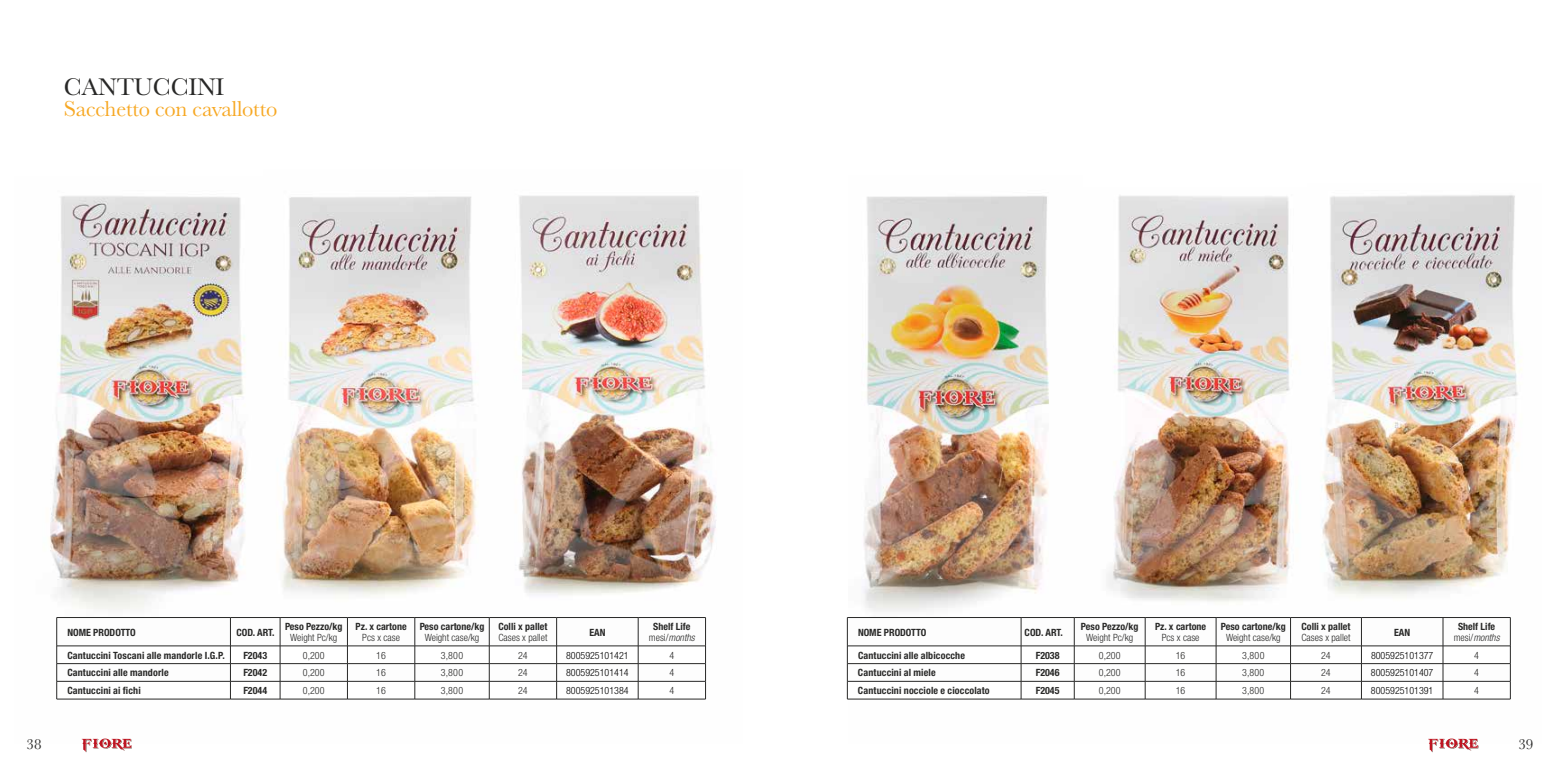
<style>
.page{position:relative;width:1560px;height:780px;background:#fff}
.page>*{position:absolute;margin:0;border:0;box-sizing:border-box;transform-origin:0 0}
.t1{font:25px "Baskerville";letter-spacing:-.01em;color:#282827}
.t2{font:22.5px "Baskerville";letter-spacing:-.01em;color:#f7a823}
.t3{font:15px "Baskerville";color:#282827}
.t4{font:700 condensed 10px/11.2px "Helvetica Neue";color:#282827;text-align:center}
.t5{font:300 condensed 10px "Helvetica Neue";color:#282827}
.t6{font:300 condensed 10px "Helvetica Neue";color:#000}
.s1{font-weight:300}
.s2{font-weight:300;font-style:italic}
</style>
<div class="page">
<img style="left:509px;top:195px;width:208px;height:505px">
<img style="left:268px;top:196px;width:241px;height:504px">
<img style="left:848px;top:196px;width:222px;height:504px">
<img style="left:1307px;top:195px;width:215px;height:505px">
<img style="left:49px;top:196px;width:219px;height:504px">
<img style="left:1070px;top:195px;width:237px;height:505px">
<svg style="left:56px;top:617px;width:650px;height:82px"></svg>
<hr style="left:57px;top:698px;width:173px;height:1px;background:#282827">
<hr style="left:230px;top:698px;width:50px;height:1px;background:#282827">
<hr style="left:280px;top:698px;width:67px;height:1px;background:#282827">
<hr style="left:347px;top:698px;width:68px;height:1px;background:#282827">
<hr style="left:415px;top:698px;width:74px;height:1px;background:#282827">
<hr style="left:489px;top:698px;width:67px;height:1px;background:#282827">
<hr style="left:556px;top:698px;width:82px;height:1px;background:#282827">
<hr style="left:638px;top:698px;width:67px;height:1px;background:#282827">
<svg style="left:847px;top:617px;width:663px;height:82px"></svg>
<hr style="left:847px;top:698px;width:173px;height:1px;background:#282827">
<hr style="left:1020px;top:698px;width:54px;height:1px;background:#282827">
<hr style="left:1074px;top:698px;width:70px;height:1px;background:#282827">
<hr style="left:1144px;top:698px;width:71px;height:1px;background:#282827">
<hr style="left:1215px;top:698px;width:75px;height:1px;background:#282827">
<hr style="left:1290px;top:698px;width:71px;height:1px;background:#282827">
<hr style="left:1361px;top:698px;width:81px;height:1px;background:#282827">
<hr style="left:1442px;top:698px;width:67px;height:1px;background:#282827">
<svg style="left:81px;top:738px;width:51px;height:14px"></svg>
<svg style="left:1428px;top:738px;width:50px;height:14px"></svg>
<h1 class="t1" style="left:64px;top:71px;width:162px">CANTUCCINI</h1>
<h2 class="t2" style="left:64px;top:95px;width:215px">Sacchetto con cavallotto</h2>
<p class="t4" style="left:67px;top:626px;width:70px">NOME PRODOTTO</p>
<p class="t4" style="left:236px;top:626px;width:40px">COD. ART.</p>
<p class="t4" style="left:285px;top:620px;width:59px">Peso Pezzo/kg</p>
<p class="t5" style="left:290px;top:632px;width:48px">Weight Pc/kg</p>
<p class="t4" style="left:355px;top:620px;width:53px">Pz. x cartone</p>
<p class="t5" style="left:362px;top:632px;width:39px">Pcs x case</p>
<p class="t4" style="left:419px;top:620px;width:66px">Peso cartone/kg</p>
<p class="t5" style="left:424px;top:632px;width:56px">Weight case/kg</p>
<p class="t4" style="left:498px;top:620px;width:50px">Colli x pallet</p>
<p class="t5" style="left:498px;top:632px;width:51px">Cases x pallet</p>
<p class="t4" style="left:589px;top:626px;width:18px">EAN</p>
<p class="t4" style="left:648px;top:620px;width:47px">Shelf Life <span class="s1">mesi/</span><span class="s2">months</span></p>
<p class="t4" style="left:857px;top:626px;width:70px">NOME PRODOTTO</p>
<p class="t4" style="left:1024px;top:626px;width:40px">COD. ART.</p>
<p class="t4" style="left:1080px;top:620px;width:59px">Peso Pezzo/kg</p>
<p class="t5" style="left:1086px;top:632px;width:48px">Weight Pc/kg</p>
<p class="t4" style="left:1154px;top:620px;width:53px">Pz. x cartone</p>
<p class="t5" style="left:1161px;top:632px;width:39px">Pcs x case</p>
<p class="t4" style="left:1220px;top:620px;width:66px">Peso cartone/kg</p>
<p class="t5" style="left:1225px;top:632px;width:56px">Weight case/kg</p>
<p class="t4" style="left:1301px;top:620px;width:50px">Colli x pallet</p>
<p class="t5" style="left:1301px;top:632px;width:51px">Cases x pallet</p>
<p class="t4" style="left:1393px;top:626px;width:18px">EAN</p>
<p class="t4" style="left:1453px;top:620px;width:47px">Shelf Life <span class="s1">mesi/</span><span class="s2">months</span></p>
<p class="t4" style="left:67px;top:649px;width:159px">Cantuccini Toscani alle mandorle I.G.P.</p>
<p class="t4" style="left:243px;top:649px;width:25px">F2043</p>
<p class="t5" style="left:303px;top:649px;width:23px">0,200</p>
<p class="t5" style="left:376px;top:649px;width:11px">16</p>
<p class="t5" style="left:441px;top:649px;width:24px">3,800</p>
<p class="t5" style="left:518px;top:649px;width:11px">24</p>
<p class="t6" style="left:566px;top:649px;width:64px">8005925101421</p>
<p class="t5" style="left:669px;top:649px;width:6px">4</p>
<p class="t4" style="left:67px;top:667px;width:103px">Cantuccini alle mandorle</p>
<p class="t4" style="left:243px;top:667px;width:25px">F2042</p>
<p class="t5" style="left:303px;top:667px;width:23px">0,200</p>
<p class="t5" style="left:376px;top:667px;width:11px">16</p>
<p class="t5" style="left:441px;top:667px;width:24px">3,800</p>
<p class="t5" style="left:518px;top:667px;width:11px">24</p>
<p class="t6" style="left:566px;top:667px;width:64px">8005925101414</p>
<p class="t5" style="left:669px;top:667px;width:6px">4</p>
<p class="t4" style="left:67px;top:684px;width:75px">Cantuccini ai fichi</p>
<p class="t4" style="left:243px;top:684px;width:25px">F2044</p>
<p class="t5" style="left:303px;top:685px;width:23px">0,200</p>
<p class="t5" style="left:376px;top:685px;width:11px">16</p>
<p class="t5" style="left:441px;top:685px;width:24px">3,800</p>
<p class="t5" style="left:518px;top:685px;width:11px">24</p>
<p class="t6" style="left:566px;top:685px;width:64px">8005925101384</p>
<p class="t5" style="left:669px;top:685px;width:6px">4</p>
<p class="t4" style="left:857px;top:649px;width:108px">Cantuccini alle albicocche</p>
<p class="t4" style="left:1035px;top:649px;width:25px">F2038</p>
<p class="t5" style="left:1098px;top:649px;width:23px">0,200</p>
<p class="t5" style="left:1175px;top:649px;width:11px">16</p>
<p class="t5" style="left:1241px;top:649px;width:24px">3,800</p>
<p class="t5" style="left:1320px;top:649px;width:11px">24</p>
<p class="t6" style="left:1370px;top:649px;width:64px">8005925101377</p>
<p class="t5" style="left:1473px;top:649px;width:6px">4</p>
<p class="t4" style="left:857px;top:667px;width:79px">Cantuccini al miele</p>
<p class="t4" style="left:1035px;top:667px;width:25px">F2046</p>
<p class="t5" style="left:1098px;top:667px;width:23px">0,200</p>
<p class="t5" style="left:1175px;top:667px;width:11px">16</p>
<p class="t5" style="left:1241px;top:667px;width:24px">3,800</p>
<p class="t5" style="left:1320px;top:667px;width:11px">24</p>
<p class="t6" style="left:1370px;top:667px;width:64px">8005925101407</p>
<p class="t5" style="left:1473px;top:667px;width:6px">4</p>
<p class="t4" style="left:857px;top:684px;width:133px">Cantuccini nocciole e cioccolato</p>
<p class="t4" style="left:1035px;top:684px;width:25px">F2045</p>
<p class="t5" style="left:1098px;top:685px;width:23px">0,200</p>
<p class="t5" style="left:1175px;top:685px;width:11px">16</p>
<p class="t5" style="left:1241px;top:685px;width:24px">3,800</p>
<p class="t5" style="left:1320px;top:685px;width:11px">24</p>
<p class="t6" style="left:1370px;top:685px;width:64px">8005925101391</p>
<p class="t5" style="left:1473px;top:685px;width:6px">4</p>
<h3 class="t3" style="left:27px;top:734px;width:17px">38</h3>
<h3 class="t3" style="left:1517px;top:734px;width:16px">39</h3>
</div>
